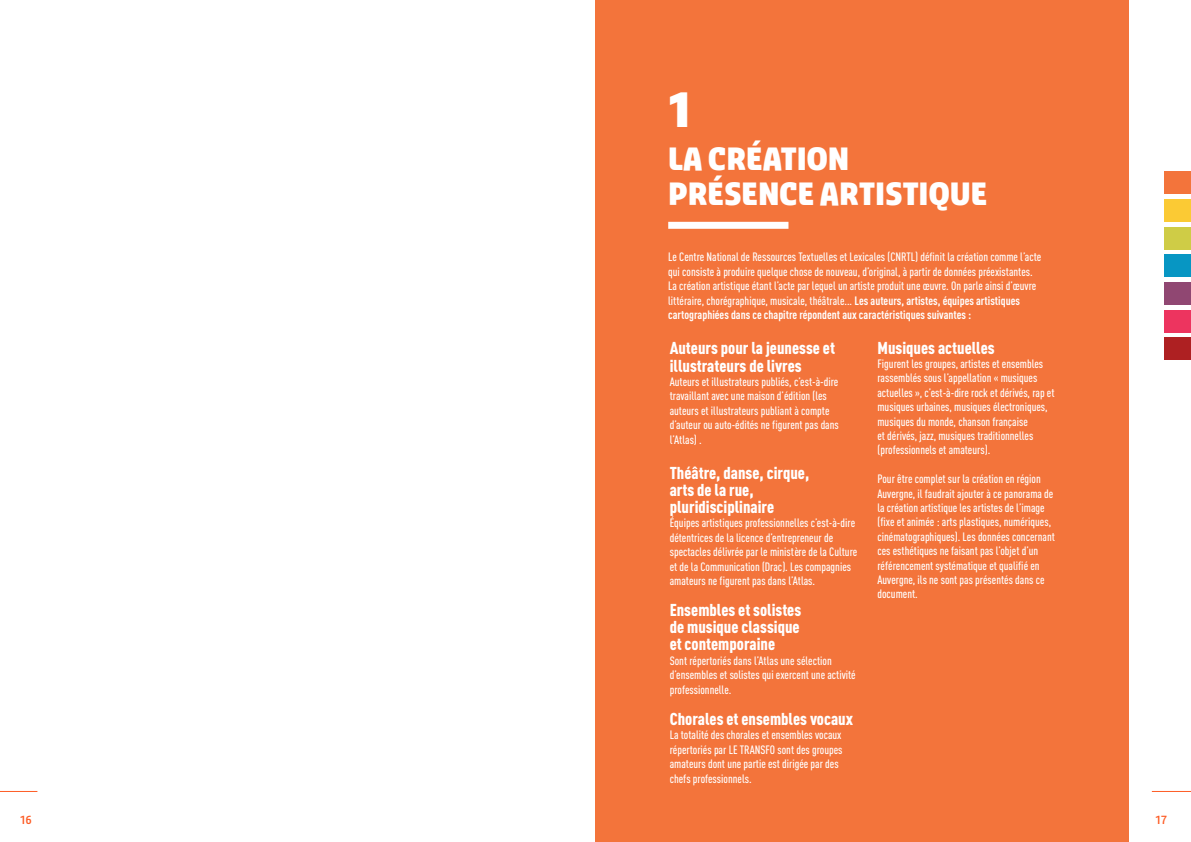
<style>
.page{position:relative;width:1191px;height:842px;background:#fff}
.page>*{position:absolute;margin:0;border:0;box-sizing:border-box;transform-origin:0 0}
.t1{font:900 46.2px "Sansa Con";color:#fff}
.t2{font:900 30px "Sansa Con";color:#fff}
.t3{font:900 17px/18px "DIN Cond";color:#fff}
.t4{font:500 12px/14.4px "DIN Cond";color:#fff}
.t5{font:600 11px "Sansa Con Std";color:#fd5c25}
.s1{font-weight:700}
</style>
<div class="page">
<div style="left:595px;top:0;width:533px;height:842px;background:#f3743b"></div>
<hr style="left:1151px;top:791px;width:40px;height:1px;background:#fd5c25">
<hr style="left:0;top:791px;width:37px;height:1px;background:#fd5c25">
<div style="left:1164px;top:171px;width:27px;height:23px;background:#f3743b"></div>
<div style="left:1164px;top:199px;width:27px;height:23px;background:#fbca34"></div>
<div style="left:1164px;top:227px;width:27px;height:23px;background:#cfcc46"></div>
<div style="left:1164px;top:254px;width:27px;height:23px;background:#0796c3"></div>
<div style="left:1164px;top:283px;width:27px;height:22px;background:#904772"></div>
<div style="left:1164px;top:310px;width:27px;height:23px;background:#ed345f"></div>
<div style="left:1164px;top:337px;width:27px;height:23px;background:#ae2022"></div>
<div style="left:668px;top:222px;width:120px;height:7px;background:#fff"></div>
<p class="t1" style="left:668px;top:79px;width:26px">1</p>
<p class="t2" style="left:668px;top:138px;width:183px">LA CRÉATION</p>
<p class="t2" style="left:668px;top:173px;width:320px">PRÉSENCE ARTISTIQUE</p>
<p class="t4" style="left:668px;top:250px;width:374px">Le Centre National de Ressources Textuelles et Lexicales (CNRTL) définit la création comme l’acte</p>
<p class="t4" style="left:668px;top:264px;width:366px">qui consiste à produire quelque chose de nouveau, d’original, à partir de données préexistantes.</p>
<p class="t4" style="left:668px;top:278px;width:370px">La création artistique étant l’acte par lequel un artiste produit une œuvre. On parle ainsi d’œuvre littéraire, chorégraphique, musicale, théâtrale... <span class="s1">Les auteurs, artistes, équipes artistiques cartographiées dans ce chapitre répondent aux caractéristiques suivantes :</span></p>
<p class="t3" style="left:669px;top:338px;width:167px">Auteurs pour la jeunesse et illustrateurs de livres</p>
<p class="t4" style="left:669px;top:374px;width:171px">Auteurs et illustrateurs publiés, c’est-à-dire travaillant avec une maison d’édition (les auteurs et illustrateurs publiant à compte d’auteur ou auto-édités ne figurent pas dans l’Atlas) .</p>
<p class="t3" style="left:669px;top:463px;width:141px">Théâtre, danse, cirque,</p>
<p class="t3" style="left:669px;top:481px;width:106px;line-height:17px">arts de la rue, pluridisciplinaire</p>
<p class="t4" style="left:669px;top:516px;width:189px">Équipes artistiques professionnelles c’est-à-dire détentrices de la licence d’entrepreneur de spectacles délivrée par le ministère de la Culture et de la Communication (Drac). Les compagnies amateurs ne figurent pas dans l’Atlas.</p>
<p class="t3" style="left:669px;top:601px;width:133px">Ensembles et solistes</p>
<p class="t3" style="left:669px;top:618px;width:131px">de musique classique</p>
<p class="t3" style="left:669px;top:635px;width:107px">et contemporaine</p>
<p class="t4" style="left:669px;top:653px;width:187px">Sont répertoriés dans l’Atlas une sélection d’ensembles et solistes qui exercent une activité professionnelle.</p>
<p class="t3" style="left:669px;top:709px;width:185px">Chorales et ensembles vocaux</p>
<p class="t4" style="left:669px;top:728px;width:174px">La totalité des chorales et ensembles vocaux répertoriés par LE TRANSFO sont des groupes amateurs dont une partie est dirigée par des chefs professionnels.</p>
<p class="t3" style="left:877px;top:338px;width:119px">Musiques actuelles</p>
<p class="t4" style="left:877px;top:356px;width:179px">Figurent les groupes, artistes et ensembles rassemblés sous l’appellation « musiques actuelles », c’est-à-dire rock et dérivés, rap et musiques urbaines, musiques électroniques, musiques du monde, chanson française<br>et dérivés, jazz, musiques traditionnelles (professionnels et amateurs).</p>
<p class="t4" style="left:877px;top:471px;width:179px">Pour être complet sur la création en région Auvergne, il faudrait ajouter à ce panorama de la création artistique les artistes de l’image (fixe et animée : arts plastiques, numériques, cinématographiques). Les données concernant ces esthétiques ne faisant pas l’objet d’un référencement systématique et qualifié en Auvergne, ils ne sont pas présentés dans ce document.</p>
<p class="t5" style="left:20px;top:812px;width:13px">16</p>
<p class="t5" style="left:1155px;top:812px;width:13px">17</p>
</div>
